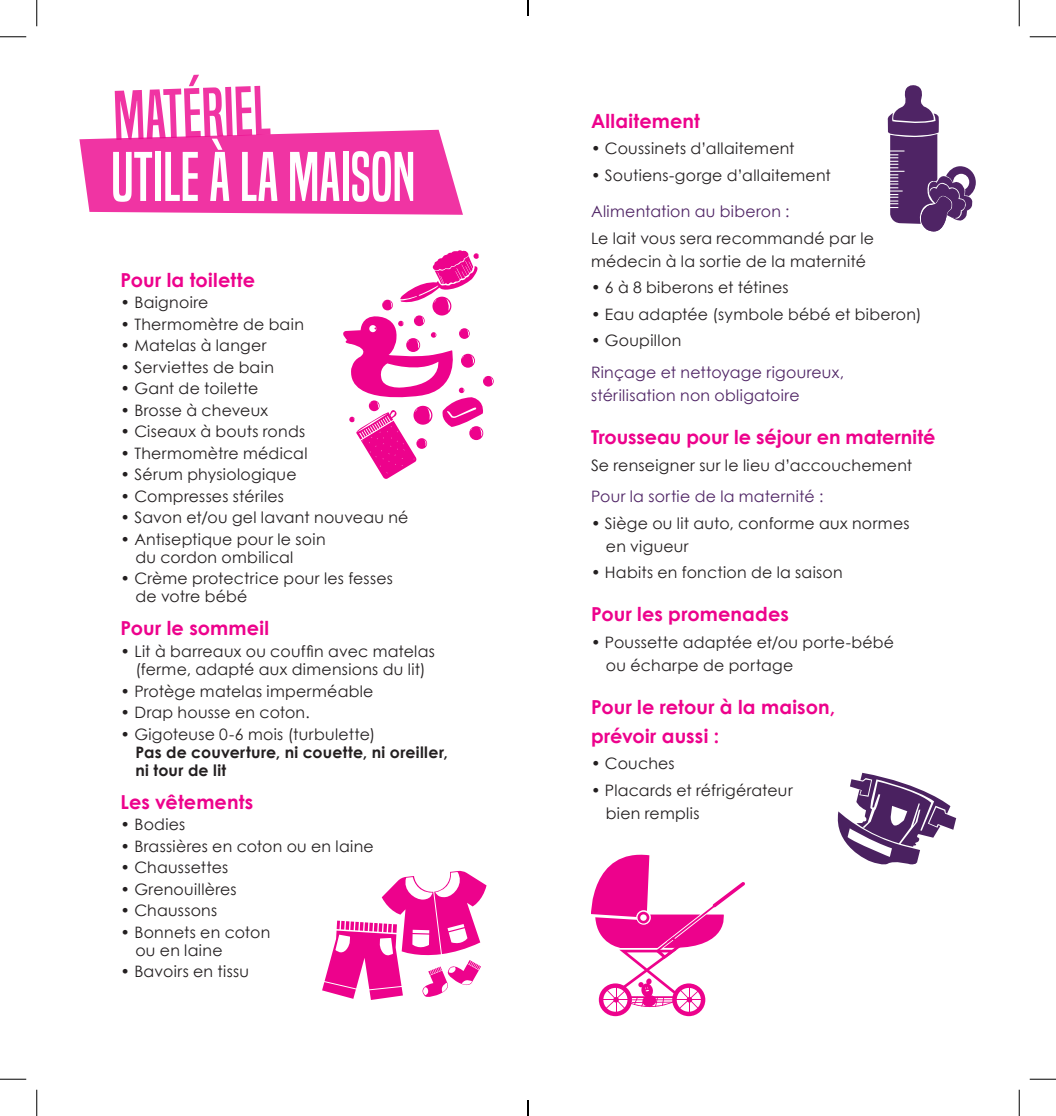
<style>
.page{position:relative;width:1056px;height:1116px;background:#fff}
.page>*{position:absolute;margin:0;border:0;box-sizing:border-box;transform-origin:0 0}
.t1{font:64.75px "Built Titling Rg";color:#fff}
.t2{font:64.75px "Built Titling Rg";color:#ed028c}
.t3{font:700 19.25px/28.3px "Century Gothic";letter-spacing:.005em;color:#ed028c}
.t4{font:15.75px/18px "Century Gothic";letter-spacing:.015em;color:#231f20}
.t5{font:15.75px/23.1px "Century Gothic";letter-spacing:.02em;color:#4f2465}
.t6{font:700 15.75px/18px "Century Gothic";letter-spacing:.02em;color:#231f20}
</style>
<div class="page">
<svg style="left:79px;top:130px;width:384px;height:85px;background:#f14bad"></svg>
<svg style="left:591px;top:854px;width:154px;height:161px"></svg>
<svg style="left:322px;top:870px;width:164px;height:129px"></svg>
<svg style="left:343px;top:250px;width:151px;height:229px"></svg>
<svg style="left:887px;top:85px;width:89px;height:147px"></svg>
<svg style="left:837px;top:772px;width:119px;height:93px"></svg>
<svg style="left:0;top:36px;width:26px;height:1px"></svg>
<svg style="left:1029px;top:36px;width:27px;height:1px"></svg>
<svg style="left:0;top:1078px;width:26px;height:1px"></svg>
<svg style="left:1029px;top:1078px;width:27px;height:1px"></svg>
<svg style="left:36px;top:0;width:1px;height:26px"></svg>
<svg style="left:36px;top:1089px;width:1px;height:26px"></svg>
<svg style="left:1019px;top:0;width:1px;height:26px"></svg>
<svg style="left:1019px;top:1089px;width:1px;height:26px"></svg>
<svg style="left:527px;top:0;width:2px;height:16px"></svg>
<svg style="left:527px;top:1100px;width:2px;height:15px"></svg>
<h1 class="t2" style="left:112px;top:78px;width:158px;rotate:-2deg">MATÉRIEL</h1>
<h1 class="t1" style="left:111px;top:139px;width:305px">UTILE À LA MAISON</h1>
<p class="t3" style="left:120px;top:264px;width:136px">Pour la toilette</p>
<p class="t4" style="left:120px;top:293px;width:89px">• Baignoire</p>
<p class="t4" style="left:120px;top:314px;width:185px">• Thermomètre de bain</p>
<p class="t4" style="left:120px;top:336px;width:148px">• Matelas à langer</p>
<p class="t4" style="left:120px;top:357px;width:155px">• Serviettes de bain</p>
<p class="t4" style="left:120px;top:379px;width:140px">• Gant de toilette</p>
<p class="t4" style="left:120px;top:400px;width:149px">• Brosse à cheveux</p>
<p class="t4" style="left:120px;top:422px;width:186px">• Ciseaux à bouts ronds</p>
<p class="t4" style="left:120px;top:443px;width:188px">• Thermomètre médical</p>
<p class="t4" style="left:120px;top:465px;width:178px">• Sérum physiologique</p>
<p class="t4" style="left:120px;top:486px;width:165px">• Compresses stériles</p>
<p class="t4" style="left:120px;top:508px;width:289px">• Savon et/ou gel lavant nouveau né</p>
<p class="t4" style="left:135px;top:529px;width:192px;text-indent:-15px">• Antiseptique pour le soin du cordon ombilical</p>
<p class="t4" style="left:135px;top:569px;width:259px;text-indent:-15px">• Crème protectrice pour les fesses de votre bébé</p>
<p class="t3" style="left:120px;top:613px;width:150px">Pour le sommeil</p>
<p class="t4" style="left:120px;top:642px;width:316px;text-align:center">• Lit à barreaux ou couffin avec matelas (ferme, adapté aux dimensions du lit)</p>
<p class="t4" style="left:120px;top:681px;width:254px">• Protège matelas imperméable</p>
<p class="t4" style="left:120px;top:703px;width:191px">• Drap housse en coton.</p>
<p class="t4" style="left:120px;top:724px;width:256px">• Gigoteuse 0-6 mois (turbulette)</p>
<p class="t6" style="left:135px;top:742px;width:314px">Pas de couverture, ni couette, ni oreiller, ni tour de lit</p>
<p class="t3" style="left:120px;top:786px;width:134px">Les vêtements</p>
<p class="t4" style="left:120px;top:815px;width:66px">• Bodies</p>
<p class="t4" style="left:120px;top:836px;width:255px">• Brassières en coton ou en laine</p>
<p class="t4" style="left:120px;top:858px;width:109px">• Chaussettes</p>
<p class="t4" style="left:120px;top:879px;width:118px">• Grenouillères</p>
<p class="t4" style="left:120px;top:901px;width:98px">• Chaussons</p>
<p class="t4" style="left:135px;top:922px;width:136px;text-indent:-15px">• Bonnets en coton ou en laine</p>
<p class="t4" style="left:120px;top:962px;width:130px">• Bavoirs en tissu</p>
<p class="t3" style="left:591px;top:106px;width:111px">Allaitement</p>
<p class="t4" style="left:591px;top:139px;width:205px">• Coussinets d’allaitement</p>
<p class="t4" style="left:591px;top:166px;width:241px">• Soutiens-gorge d’allaitement</p>
<p class="t5" style="left:591px;top:200px;width:200px">Alimentation au biberon :</p>
<p class="t4" style="left:591px;top:226px;width:285px;line-height:23.1px">Le lait vous sera recommandé par le médecin à la sortie de la maternité</p>
<p class="t4" style="left:591px;top:278px;width:199px">• 6 à 8 biberons et tétines</p>
<p class="t4" style="left:591px;top:305px;width:332px">• Eau adaptée (symbole bébé et biberon)</p>
<p class="t4" style="left:591px;top:331px;width:92px">• Goupillon</p>
<p class="t5" style="left:591px;top:360px;width:255px">Rinçage et nettoyage rigoureux, stérilisation non obligatoire</p>
<p class="t3" style="left:591px;top:422px;width:346px">Trousseau pour le séjour en maternité</p>
<p class="t4" style="left:591px;top:455px;width:323px">Se renseigner sur le lieu d’accouchement</p>
<p class="t5" style="left:591px;top:484px;width:234px">Pour la sortie de la maternité :</p>
<p class="t4" style="left:606px;top:511px;width:305px;line-height:23.1px;text-indent:-15px">• Siège ou lit auto, conforme aux normes en vigueur</p>
<p class="t4" style="left:591px;top:563px;width:253px">• Habits en fonction de la saison</p>
<p class="t3" style="left:591px;top:599px;width:199px">Pour les promenades</p>
<p class="t4" style="left:606px;top:630px;width:290px;line-height:23.1px;text-indent:-15px">• Poussette adaptée et/ou porte-bébé ou écharpe de portage</p>
<p class="t3" style="left:591px;top:692px;width:246px">Pour le retour à la maison, prévoir aussi :</p>
<p class="t4" style="left:591px;top:754px;width:85px">• Couches</p>
<p class="t4" style="left:606px;top:778px;width:188px;line-height:23.1px;text-indent:-15px">• Placards et réfrigérateur bien remplis</p>
</div>
